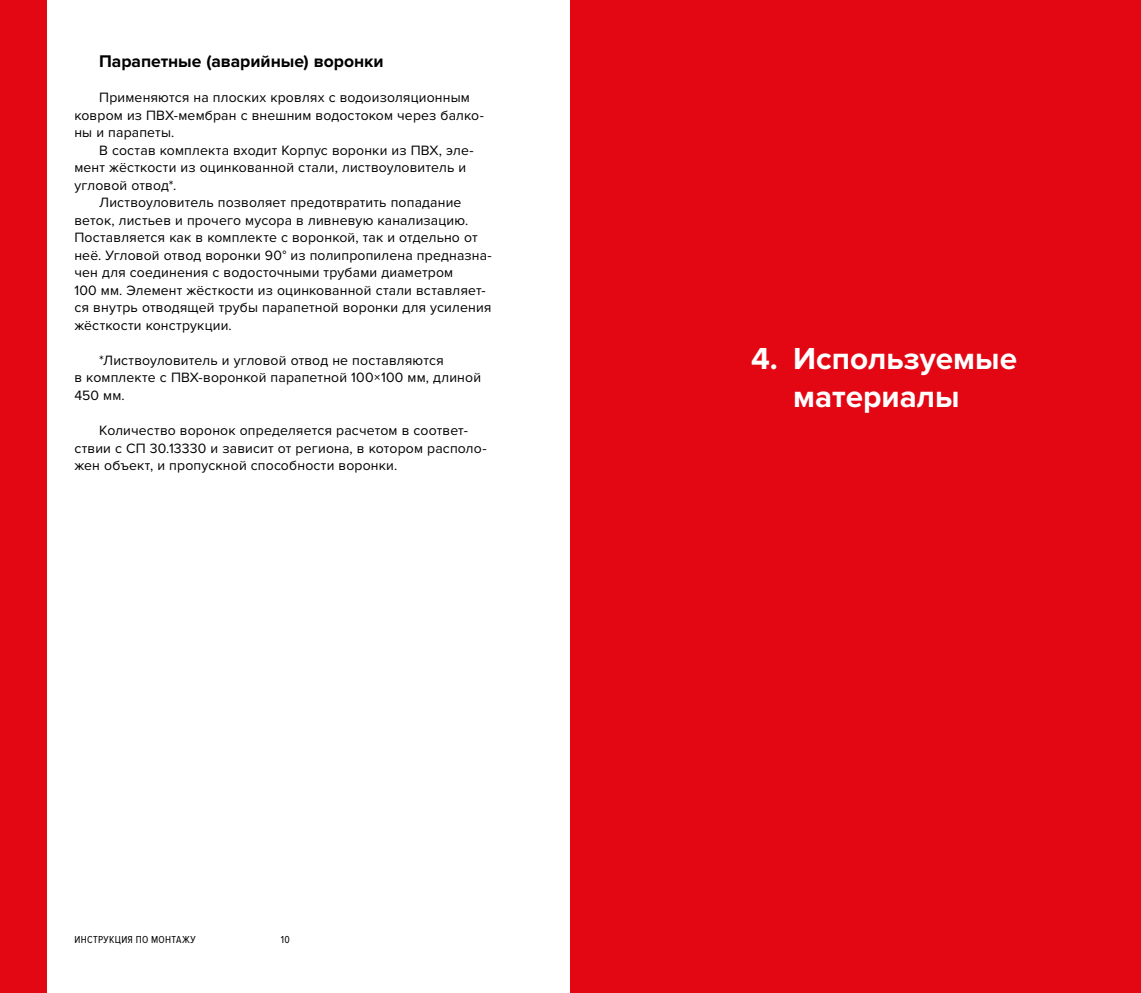
<style>
.page{position:relative;width:1141px;height:993px;background:#fff}
.page>*{position:absolute;margin:0;border:0;box-sizing:border-box;transform-origin:0 0}
.t1{font:700 31.5px/38.5px "Proxima Nova";color:#fff;text-align:center}
.t2{font:700 17.5px "Proxima Nova";letter-spacing:-.005em;color:#000}
.t3{font:14px/17.5px "Proxima Nova";letter-spacing:.01em;color:#000}
.t4{font:10.5px "Proxima Nova Cond";letter-spacing:.03em;color:#000}
</style>
<div class="page">
<div style="left:0;top:0;width:47px;height:992px;background:#e30613"></div>
<div style="left:570px;top:0;width:571px;height:992px;background:#e30613"></div>
<p class="t2" style="left:99px;top:51px;width:286px">Парапетные (аварийные) воронки</p>
<p class="t3" style="left:74px;top:89px;width:411px;text-indent:25px">Применяются на плоских кровлях с водоизоляционным ковром из ПВХ-мембран с внешним водостоком через балко&shy;ны и парапеты.</p>
<p class="t3" style="left:74px;top:141px;width:401px;text-indent:25px">В состав комплекта входит Корпус воронки из ПВХ, эле&shy;мент жёсткости из оцинкованной стали, листвоуловитель и угловой отвод*.</p>
<p class="t3" style="left:74px;top:194px;width:419px;text-indent:25px">Листвоуловитель позволяет предотвратить попадание веток, листьев и прочего мусора в ливневую канализацию.<br>Поставляется как в комплекте с воронкой, так и отдельно от неё. Угловой отвод воронки 90° из полипропилена предназна&shy;чен для соединения с водосточными трубами диаметром<br>100 мм. Элемент жёсткости из оцинкованной стали вставляет&shy;ся внутрь отводящей трубы парапетной воронки для усиления жёсткости конструкции.</p>
<p class="t3" style="left:74px;top:351px;width:408px;text-indent:25px">*Листвоуловитель и угловой отвод не поставляются<br>в комплекте с ПВХ-воронкой парапетной 100×100 мм, длиной<br>450 мм.</p>
<p class="t3" style="left:74px;top:421px;width:414px;text-indent:25px">Количество воронок определяется расчетом в соответ&shy;ствии с СП 30.13330 и зависит от региона, в котором располо&shy;жен объект, и пропускной способности воронки.</p>
<p class="t4" style="left:74px;top:933px;width:123px">ИНСТРУКЦИЯ ПО МОНТАЖУ</p>
<p class="t4" style="left:281px;top:933px;width:11px">10</p>
<h1 class="t1" style="left:751px;top:339px;width:267px">4. Используемые материалы</h1>
</div>
